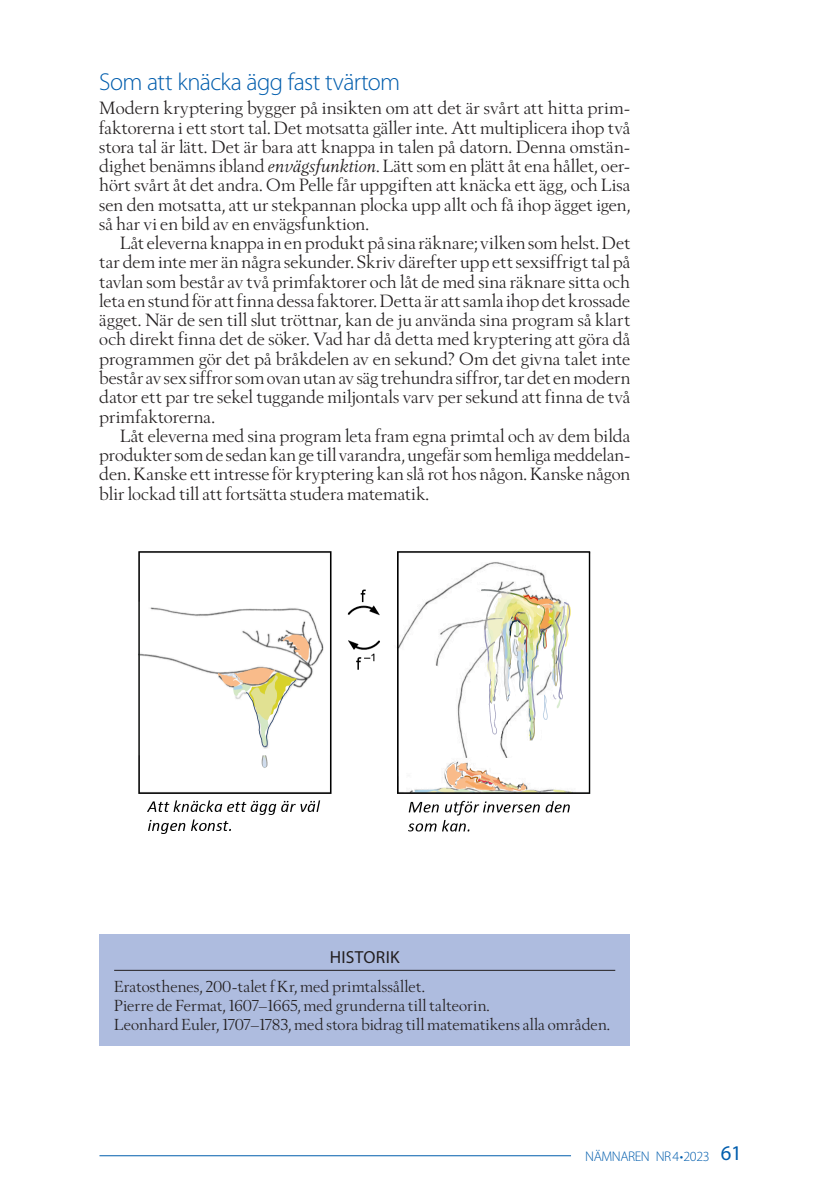
<style>
.page{position:relative;width:819px;height:1201px;background:#fff}
.page>*{position:absolute;margin:0;border:0;box-sizing:border-box;transform-origin:0 0}
.t1{font:300 24.5px "Myriad Pro";letter-spacing:-.025em;color:#015dad}
.t2{font:17.5px/19.2px "Berling Nova Display Pro";letter-spacing:.005em;color:#231f20;text-align:justify}
.t3{font:17.5px "Myriad Pro";letter-spacing:.02em;color:#231f20}
.t4{font:15.75px/19.2px "Berling Nova Display Pro";letter-spacing:.01em;color:#231f20}
.t5{font:300 14px "Myriad Pro";letter-spacing:-.03em;color:#015dad}
.s1{font-style:italic}
.s2{font-weight:400;font-size:21px}
</style>
<div class="page">
<hr style="left:99px;top:1155px;width:472px;height:1px;background:#015dad">
<div style="left:99px;top:934px;width:531px;height:111px;background:#aebcdf"></div>
<hr style="left:114px;top:970px;width:501px;height:1px;background:#231f20">
<img style="left:138px;top:551px;width:453px;height:283px">
<h1 class="t1" style="left:99px;top:68px;width:302px">Som att knäcka ägg fast tvärtom</h1>
<p class="t2" style="left:99px;top:98px;width:532px">Modern kryptering bygger på insikten om att det är svårt att hitta prim&shy;faktorerna i ett stort tal. Det motsatta gäller inte. Att multiplicera ihop två stora tal är lätt. Det är bara att knappa in talen på datorn. Denna omstän&shy;dighet benämns ibland <span class="s1">envägsfunktion</span>. Lätt som en plätt åt ena hållet, oer&shy;hört svårt åt det andra. Om Pelle får uppgiften att knäcka ett ägg, och Lisa sen den motsatta, att ur stekpannan plocka upp allt och få ihop ägget igen, så har vi en bild av en envägsfunktion.</p>
<p class="t2" style="left:99px;top:233px;width:532px;text-indent:21px">Låt eleverna knappa in en produkt på sina räknare; vilken som helst. Det tar dem inte mer än några sekunder. Skriv därefter upp ett sexsiffrigt tal på tavlan som består av två primfaktorer och låt de med sina räknare sitta och leta en stund för att finna dessa faktorer. Detta är att samla ihop det krossade ägget. När de sen till slut tröttnar, kan de ju använda sina program så klart och direkt finna det de söker. Vad har då detta med kryptering att göra då programmen gör det på bråkdelen av en sekund? Om det givna talet inte består av sex siffror som ovan utan av säg trehundra siffror, tar det en modern dator ett par tre sekel tuggande miljontals varv per sekund att finna de två primfaktorerna.</p>
<p class="t2" style="left:99px;top:426px;width:532px;text-indent:21px">Låt eleverna med sina program leta fram egna primtal och av dem bilda produkter som de sedan kan ge till varandra, ungefär som hemliga meddelan&shy;den. Kanske ett intresse för kryptering kan slå rot hos någon. Kanske någon blir lockad till att fortsätta studera matematik.</p>
<p class="t3" style="left:329px;top:947px;width:72px">HISTORIK</p>
<p class="t4" style="left:114px;top:976px;width:497px">Eratosthenes, 200-talet fKr, med primtalssållet.<br>Pierre de Fermat, 1607–1665, med grunderna till talteorin.<br>Leonhard Euler, 1707–1783, med stora bidrag till matematikens alla områden.</p>
<p class="t5" style="left:585px;top:1148px;width:158px">NÄMNAREN NR4•2023 <span class="s2">61</span></p>
</div>
